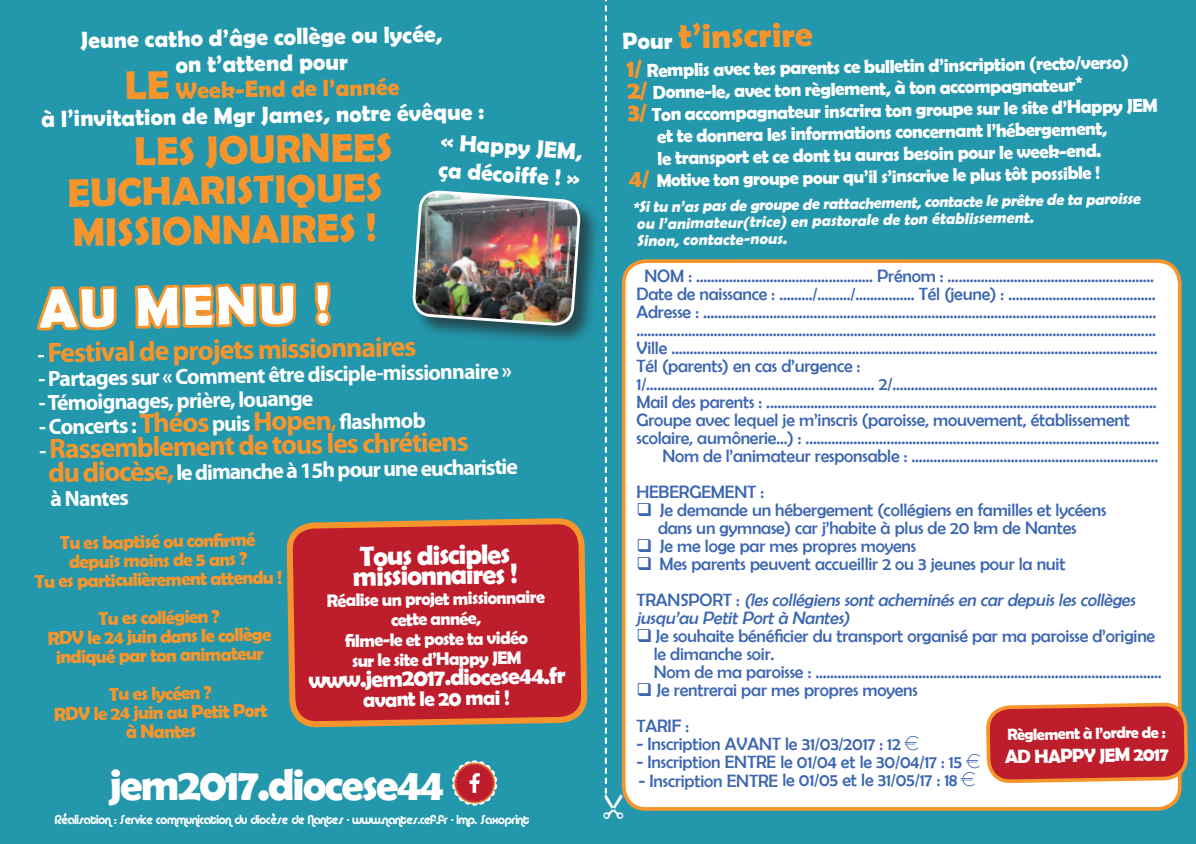
<style>
.page{position:relative;width:1196px;height:844px;background:#fff}
.page>*{position:absolute;margin:0;border:0;box-sizing:border-box;transform-origin:0 0}
.t1{font:700 54.8px "Berlin Sans FB Demi";color:#fff}
.t2{font:700 44.6px "Berlin Sans FB Demi";letter-spacing:-.04em;color:#fff}
.t3{font:700 40px/40px "Berlin Sans FB Demi";color:#f7952c;text-align:right}
.t4{font:700 35.2px "Berlin Sans FB Demi";color:#f7952c}
.t5{font:700 28.2px/20.2px "Berlin Sans FB Demi";color:#fff}
.t6{font:700 28px "Myriad Pro";color:#f7952c}
.t7{font:700 23.8px "Berlin Sans FB Demi";color:#fff}
.t8{font:700 23.6px/26px "Berlin Sans FB Demi";color:#fff;text-align:center}
.t9{font:700 23.2px/27.8px "Berlin Sans FB Demi";color:#fff}
.t10{font:700 22px/24px "Myriad Pro";color:#fff}
.t11{font:700 21.2px "Berlin Sans FB Demi";color:#fff}
.t12{font:700 19.2px "Berlin Sans FB Demi";color:#fff}
.t13{font:700 19px "Berlin Sans FB Demi";color:#fff}
.t14{font:700 19px/19px "Berlin Sans FB Demi";color:#f7952c;text-align:center}
.t15{font:700 18.4px "Berlin Sans FB Demi";color:#fff}
.t16{font:700 18.2px/20.2px "Berlin Sans FB Demi";color:#fff;text-align:center}
.t17{font:18px/18px "Berlin Sans FB";letter-spacing:-.01em;color:#3c66b1}
.t18{font:italic 18px/18px "Berlin Sans FB";color:#3c66b1}
.t19{font:700 16.4px "Berlin Sans FB Demi";color:#fff}
.t20{font:italic 700 16px/16.8px "Berlin Sans FB Demi";color:#fff}
.t21{font:13px "Alba";letter-spacing:-.04em;color:#fff}
.s1{font-size:40px;color:#f7952c}
.s2{color:#f7952c}
.s3{font-size:22px;color:#fff}
.s4{font-size:28px;color:#f7952c}
.s5{font-size:23.6px;color:#fff}
.s6{font-size:25.2px;color:#f7952c}
.s7{font-size:24.6px;color:#f7952c}
.s8{font-style:normal}
.s9{font-family:"Eurofont"}
</style>
<div class="page">
<div style="left:0;top:0;width:1195px;height:844px;background:#2397ac"></div>
<svg style="left:286px;top:518px;width:302px;height:210px;background:#bb2d32"></svg>
<div style="left:623px;top:261px;width:556px;height:548px;background:#fff;border-radius:22px"></div>
<div style="left:621px;top:259px;width:560px;height:552px;border:4px solid #f7952c;border-radius:22px"></div>
<svg style="left:986px;top:700px;width:202px;height:85px;background:#c94242"></svg>
<svg style="left:36px;top:286px;width:81px;height:45px"></svg>
<svg style="left:134px;top:282px;width:163px;height:47px"></svg>
<svg style="left:314px;top:282px;width:17px;height:45px"></svg>
<div style="left:411px;top:190px;width:189px;height:156px;background:#231f20;opacity:.65"></div>
<img style="left:411px;top:190px;width:172px;height:138px">
<svg style="left:452px;top:760px;width:45px;height:45px"></svg>
<svg style="left:596px;top:0;width:27px;height:797px"></svg>
<p class="t8" style="left:80px;top:27px;width:363px;rotate:-1deg">Jeune catho d’âge collège ou lycée,</p>
<p class="t8" style="left:40px;top:53px;width:444px;rotate:-1deg">on t’attend pour<br><span class="s1">LE</span> <span class="s2">Week-End de l’année<br></span>à l’invitation de Mgr James, notre évêque :</p>
<p class="t3" style="left:66px;top:132px;width:327px;rotate:-1deg">LES JOURNEES<br>EUCHARISTIQUES</p>
<p class="t3" style="left:72px;top:212px;width:305px;rotate:-1deg">MISSIONNAIRES !</p>
<p class="t9" style="left:441px;top:127px;width:144px;rotate:4deg">« Happy JEM, ça décoiffe ! »</p>
<p class="t1" style="left:39px;top:277px;width:292px;rotate:-1deg">AU MENU !</p>
<p class="t6" style="left:37px;top:335px;width:380px;rotate:-1deg"><span class="s3">-</span> Festival de projets missionnaires</p>
<p class="t10" style="left:38px;top:366px;width:475px;rotate:-1deg">- Partages sur « Comment être disciple-missionnaire » -Témoignages, prière, louange</p>
<p class="t10" style="left:39px;top:414px;width:388px;rotate:-1deg">- Concerts : <span class="s4">Théos</span>puis <span class="s4">Hopen</span><span class="s2">,</span> fl ashmob</p>
<p class="t6" style="left:39px;top:431px;width:430px;rotate:-1deg"><span class="s3">-</span> Rassemblement de tous les chrétiens</p>
<p class="t10" style="left:48px;top:462px;width:471px;rotate:-1deg"><span class="s4">du diocèse,</span> le dimanche à 15h pour une eucharistie à Nantes</p>
<p class="t5" style="left:352px;top:546px;width:167px;rotate:-1deg">Tous disciples missionnaires !</p>
<p class="t16" style="left:326px;top:590px;width:220px;rotate:-1deg">Réalise un projet missionnaire cette année,<br>fi lme-le et poste ta vidéo<br>sur le site d’Happy JEM</p>
<p class="t7" style="left:308px;top:666px;width:258px;rotate:-1deg">www.jem2017.diocese44.fr</p>
<p class="t11" style="left:363px;top:687px;width:148px;rotate:-1deg">avant le 20 mai !</p>
<p class="t14" style="left:34px;top:533px;width:249px;rotate:-1deg">Tu es baptisé ou confi rmé depuis moins de 5 ans ?<br>Tu es particulièrement attendu !</p>
<p class="t14" style="left:47px;top:609px;width:225px;rotate:-1deg">Tu es collégien ?<br>RDV le 24 juin dans le collège indiqué par ton animateur</p>
<p class="t14" style="left:54px;top:685px;width:215px;rotate:-1deg">Tu es lycéen ?<br>RDV le 24 juin au Petit Port à Nantes</p>
<p class="t2" style="left:109px;top:759px;width:336px">jem2017.diocese44</p>
<p class="t21" style="left:54px;top:812px;width:476px">Réalisation : Service communication du diocèse de Nantes - www.nantes.cef.fr - Imp. Saxoprint</p>
<p class="t4" style="left:622px;top:17px;width:192px;rotate:-1deg"><span class="s5">Pour</span> t’inscrire</p>
<p class="t13" style="left:626px;top:60px;width:503px;rotate:-1deg"><span class="s6">1/</span> Remplis avec tes parents ce bulletin d’inscription (recto/verso)</p>
<p class="t13" style="left:627px;top:82px;width:457px;rotate:-1deg"><span class="s6">2/</span> Donne-le, avec ton règlement, à ton accompagnateur*</p>
<p class="t13" style="left:627px;top:104px;width:532px;rotate:-1deg"><span class="s6">3/</span> Ton accompagnateur inscrira ton groupe sur le site d’Happy JEM</p>
<p class="t13" style="left:656px;top:125px;width:451px;rotate:-1deg">et te donnera les informations concernant l’hébergement,</p>
<p class="t13" style="left:657px;top:147px;width:445px;rotate:-1deg">le transport et ce dont tu auras besoin pour le week-end.</p>
<p class="t15" style="left:628px;top:170px;width:473px;rotate:-1deg"><span class="s7">4/</span> Motive ton groupe pour qu’il s’inscrive le plus tôt possible !</p>
<p class="t20" style="left:632px;top:198px;width:509px;rotate:-1deg">*Si tu n’as pas de groupe de rattachement, contacte le prêtre de ta paroisse ou l’animateur(trice) en pastorale de ton établissement.<br>Sinon, contacte-nous.</p>
<p class="t17" style="left:644px;top:267px;width:511px">NOM : ................................................ Prénom : ........................................................</p>
<p class="t17" style="left:636px;top:285px;width:520px">Date de naissance : ........./........./................ Tél (jeune) : ........................................</p>
<p class="t17" style="left:636px;top:303px;width:521px">Adresse : ...........................................................................................................................</p>
<p class="t17" style="left:636px;top:321px;width:521px">.............................................................................................................................................</p>
<p class="t17" style="left:636px;top:339px;width:522px">Ville ....................................................................................................................................</p>
<p class="t17" style="left:636px;top:357px;width:225px">Tél (parents) en cas d’urgence :</p>
<p class="t17" style="left:636px;top:375px;width:522px">1/.............................................................. 2/........................................................................</p>
<p class="t17" style="left:636px;top:393px;width:522px">Mail des parents : ..........................................................................................................</p>
<p class="t17" style="left:636px;top:411px;width:495px">Groupe avec lequel je m’inscris (paroisse, mouvement, établissement</p>
<p class="t17" style="left:636px;top:429px;width:524px">scolaire, aumônerie...) : ................................................................................................</p>
<p class="t17" style="left:662px;top:447px;width:497px">Nom de l’animateur responsable : ...................................................................</p>
<p class="t17" style="left:636px;top:483px;width:129px">HEBERGEMENT :</p>
<p class="t17" style="left:636px;top:501px;width:471px;text-align:center">❑ Je demande un hébergement (collégiens en familles et lycéens dans un gymnase) car j’habite à plus de 20 km de Nantes</p>
<p class="t17" style="left:636px;top:537px;width:281px">❑ Je me loge par mes propres moyens</p>
<p class="t17" style="left:636px;top:555px;width:430px">❑ Mes parents peuvent accueillir 2 ou 3 jeunes pour la nuit</p>
<p class="t18" style="left:636px;top:591px;width:503px"><span class="s8">T R A N S P O R T :</span> (lescollégienssontacheminésen cardepuislescollèges jusqu’au PetitPortà Nantes)</p>
<p class="t17" style="left:653px;top:627px;width:503px;text-indent:-17px">❑ Je souhaite bénéficier du transport organisé par ma paroisse d’origine le dimanche soir.</p>
<p class="t17" style="left:653px;top:663px;width:509px">Nom de ma paroisse : ..............................................................................................</p>
<p class="t17" style="left:636px;top:672px;width:283px;line-height:36px">❑ Je rentrerai par mes propres moyens<br>TARIF :</p>
<p class="t17" style="left:636px;top:735px;width:284px">- Inscription AVANT le 31/03/2017 : 12 <span class="s9">d</span></p>
<p class="t17" style="left:636px;top:753px;width:346px">- Inscription ENTRE le 01/04 et le 30/04/17 : 15 <span class="s9">d</span></p>
<p class="t17" style="left:638px;top:771px;width:339px">- Inscription ENTRE le 01/05 et le 31/05/17 : 18 <span class="s9">d</span></p>
<p class="t19" style="left:1006px;top:725px;width:160px;rotate:-1deg">Règlement à l’ordre de :</p>
<p class="t12" style="left:1004px;top:745px;width:165px;rotate:-1deg">AD HAPPY JEM 2017</p>
</div>
